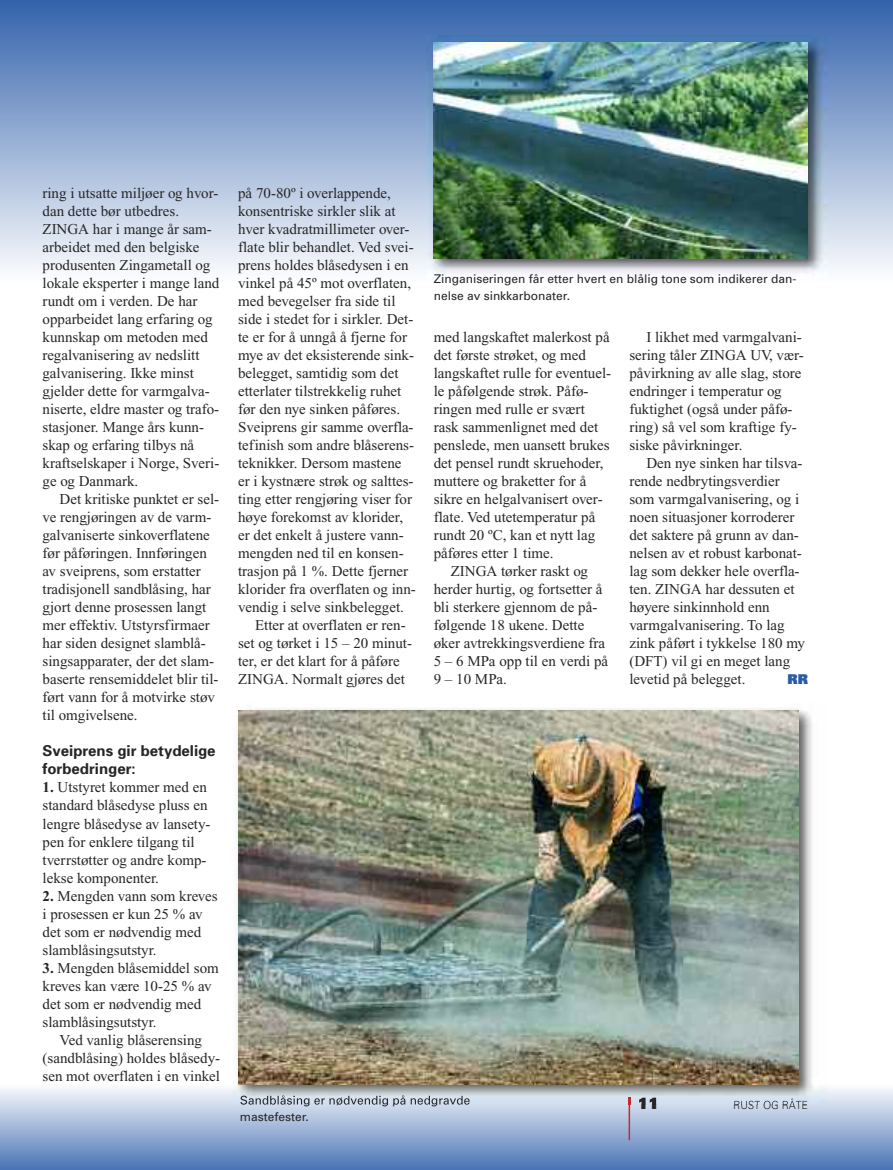
<style>
.page{position:relative;width:893px;height:1170px;background:#fff}
.page>*{position:absolute;margin:0;border:0;box-sizing:border-box;transform-origin:0 0}
.t1{font:15px/18px "Times New Roman";color:#272627}
.t2{font:700 15px/18px "Univers";color:#272627}
.t3{font:900 15px "Univers";color:#272627}
.t4{font:900 13.5px "Univers";color:#295ba7}
.t5{font:12px/16.5px "Univers";color:#272627}
.t6{font:300 10.5px "Univers";color:#272627}
.s1{font-weight:700}
</style>
<div class="page">
<div style="left:0;top:1084px;width:893px;height:85px;background:linear-gradient(to bottom,#fbfcfd,#4c75b5)"></div>
<hr style="left:629px;top:1097px;width:1px;height:43px;background:#cc262b">
<div style="left:0;top:0;width:893px;height:281px;background:linear-gradient(to bottom,#3362ab,#fcfdfe)"></div>
<img style="left:427px;top:36px;width:400px;height:243px">
<img style="left:434px;top:43px;width:374px;height:215px">
<img style="left:232px;top:709px;width:595px;height:395px">
<img style="left:240px;top:1095px;width:80px;height:9px">
<img style="left:639px;top:1097px;width:17px;height:7px">
<img style="left:734px;top:1098px;width:73px;height:6px">
<img style="left:238px;top:710px;width:560px;height:374px">
<p class="t1" style="left:43px;top:185px;width:178px">ring i utsatte miljøer og hvor&shy;dan dette bør utbedres.<br>ZINGA har i mange år sam&shy;arbeidet med den belgiske produsenten Zingametall og lokale eksperter i mange land rundt om i verden. De har opparbeidet lang erfaring og kunnskap om metoden med regalvanisering av nedslitt galvanisering. Ikke minst gjelder dette for varmgalva&shy;niserte, eldre master og trafo&shy;stasjoner. Mange års kunn&shy;skap og erfaring tilbys nå kraftselskaper i Norge, Sveri&shy;ge og Danmark.</p>
<p class="t1" style="left:43px;top:491px;width:178px;text-indent:17px">Det kritiske punktet er sel&shy;ve rengjøringen av de varm&shy;galvaniserte sinkoverflatene før påføringen. Innføringen av sveiprens, som erstatter tradisjonell sandblåsing, har gjort denne prosessen langt mer effektiv. Utstyrsfirmaer har siden designet slamblå&shy;singsapparater, der det slam&shy;baserte rensemiddelet blir til&shy;ført vann for å motvirke støv til omgivelsene.</p>
<p class="t2" style="left:43px;top:743px;width:175px">Sveiprens gir betydelige forbedringer:</p>
<p class="t1" style="left:43px;top:779px;width:170px"><span class="s1">1.</span> Utstyret kommer med en standard blåsedyse pluss en lengre blåsedyse av lansety&shy;pen for enklere tilgang til tverrstøtter og andre komp&shy;lekse komponenter.</p>
<p class="t1" style="left:43px;top:887px;width:177px"><span class="s1">2.</span> Mengden vann som kreves i prosessen er kun 25 % av det som er nødvendig med slamblåsingsutstyr.</p>
<p class="t1" style="left:43px;top:959px;width:178px"><span class="s1">3.</span> Mengden blåsemiddel som kreves kan være 10-25 % av det som er nødvendig med slamblåsingsutstyr.</p>
<p class="t1" style="left:43px;top:1031px;width:179px;text-align:center">Ved vanlig blåserensing (sandblåsing) holdes blåsedy&shy;sen mot overflaten i en vinkel</p>
<p class="t1" style="left:238px;top:185px;width:154px">på 70-80º i overlappende,</p>
<p class="t1" style="left:238px;top:203px;width:159px">konsentriske sirkler slik at</p>
<p class="t1" style="left:238px;top:221px;width:173px">hver kvadratmillimeter over-</p>
<p class="t1" style="left:238px;top:239px;width:177px">flate blir behandlet. Ved svei-</p>
<p class="t1" style="left:238px;top:257px;width:172px">prens holdes blåsedysen i en</p>
<p class="t1" style="left:238px;top:275px;width:175px">vinkel på 45º mot overflaten,</p>
<p class="t1" style="left:238px;top:293px;width:159px">med bevegelser fra side til</p>
<p class="t1" style="left:238px;top:311px;width:177px">side i stedet for i sirkler. Det-</p>
<p class="t1" style="left:238px;top:329px;width:170px">te er for å unngå å fjerne for</p>
<p class="t1" style="left:238px;top:347px;width:177px">mye av det eksisterende sink-</p>
<p class="t1" style="left:238px;top:365px;width:162px">belegget, samtidig som det</p>
<p class="t1" style="left:238px;top:383px;width:165px">etterlater tilstrekkelig ruhet</p>
<p class="t1" style="left:238px;top:401px;width:163px">før den nye sinken påføres.</p>
<p class="t1" style="left:238px;top:419px;width:177px">Sveiprens gir samme overfla-</p>
<p class="t1" style="left:238px;top:437px;width:177px">tefinish som andre blåserens-</p>
<p class="t1" style="left:238px;top:455px;width:165px">teknikker. Dersom mastene</p>
<p class="t1" style="left:238px;top:473px;width:177px">er i kystnære strøk og salttes-</p>
<p class="t1" style="left:238px;top:491px;width:175px">ting etter rengjøring viser for</p>
<p class="t1" style="left:238px;top:509px;width:166px">høye forekomst av klorider,</p>
<p class="t1" style="left:238px;top:527px;width:167px">er det enkelt å justere vann-</p>
<p class="t1" style="left:238px;top:545px;width:167px">mengden ned til en konsen-</p>
<p class="t1" style="left:238px;top:563px;width:172px">trasjon på 1 %. Dette fjerner</p>
<p class="t1" style="left:238px;top:581px;width:179px">klorider fra overflaten og inn-</p>
<p class="t1" style="left:238px;top:599px;width:167px">vendig i selve sinkbelegget.</p>
<p class="t1" style="left:255px;top:617px;width:152px">Etter at overflaten er ren-</p>
<p class="t1" style="left:238px;top:635px;width:175px">set og tørket i 15 – 20 minut-</p>
<p class="t1" style="left:238px;top:653px;width:163px">ter, er det klart for å påføre</p>
<p class="t1" style="left:238px;top:671px;width:168px">ZINGA. Normalt gjøres det</p>
<p class="t5" style="left:240px;top:1109px;width:71px">mastefester.</p>
<p class="t5" style="left:434px;top:272px;width:364px">Zinganiseringen får etter hvert en blålig tone som indikerer dan&shy;nelse av sinkkarbonater.</p>
<p class="t1" style="left:434px;top:329px;width:177px">med langskaftet malerkost på</p>
<p class="t1" style="left:434px;top:347px;width:154px">det første strøket, og med</p>
<p class="t1" style="left:434px;top:365px;width:179px">langskaftet rulle for eventuel-</p>
<p class="t1" style="left:434px;top:383px;width:156px">le påfølgende strøk. Påfø-</p>
<p class="t1" style="left:434px;top:401px;width:153px">ringen med rulle er svært</p>
<p class="t1" style="left:434px;top:419px;width:166px">rask sammenlignet med det</p>
<p class="t1" style="left:434px;top:437px;width:177px">penslede, men uansett brukes</p>
<p class="t1" style="left:434px;top:455px;width:171px">det pensel rundt skruehoder,</p>
<p class="t1" style="left:434px;top:473px;width:154px">muttere og braketter for å</p>
<p class="t1" style="left:434px;top:491px;width:170px">sikre en helgalvanisert over-</p>
<p class="t1" style="left:434px;top:509px;width:163px">flate. Ved utetemperatur på</p>
<p class="t1" style="left:434px;top:527px;width:163px">rundt 20 ºC, kan et nytt lag</p>
<p class="t1" style="left:434px;top:545px;width:121px">påføres etter 1 time.</p>
<p class="t1" style="left:451px;top:563px;width:139px">ZINGA tørker raskt og</p>
<p class="t1" style="left:434px;top:581px;width:170px">herder hurtig, og fortsetter å</p>
<p class="t1" style="left:434px;top:599px;width:165px">bli sterkere gjennom de på-</p>
<p class="t1" style="left:434px;top:617px;width:152px">følgende 18 ukene. Dette</p>
<p class="t1" style="left:434px;top:635px;width:173px">øker avtrekkingsverdiene fra</p>
<p class="t1" style="left:434px;top:653px;width:176px">5 – 6 MPa opp til en verdi på</p>
<p class="t1" style="left:434px;top:671px;width:75px">9 – 10 MPa.</p>
<p class="t1" style="left:629px;top:329px;width:176px;text-indent:17px">I likhet med varmgalvani&shy;sering tåler ZINGA UV, vær&shy;påvirkning av alle slag, store endringer i temperatur og fuktighet (også under påfø&shy;ring) så vel som kraftige fy&shy;siske påvirkninger.</p>
<p class="t1" style="left:629px;top:455px;width:177px;text-indent:17px">Den nye sinken har tilsva&shy;rende nedbrytingsverdier som varmgalvanisering, og i noen situasjoner korroderer det saktere på grunn av dan&shy;nelsen av et robust karbonat&shy;lag som dekker hele overfla&shy;ten. ZINGA har dessuten et høyere sinkinnhold enn varmgalvanisering. To lag zink påført i tykkelse 180 my (DFT) vil gi en meget lang levetid på belegget.</p>
<p class="t4" style="left:787px;top:674px;width:22px">RR</p>
<p class="t3" style="left:638px;top:1097px;width:23px">11</p>
<p class="t6" style="left:733px;top:1100px;width:76px">RUST OG RÅTE</p>
</div>
